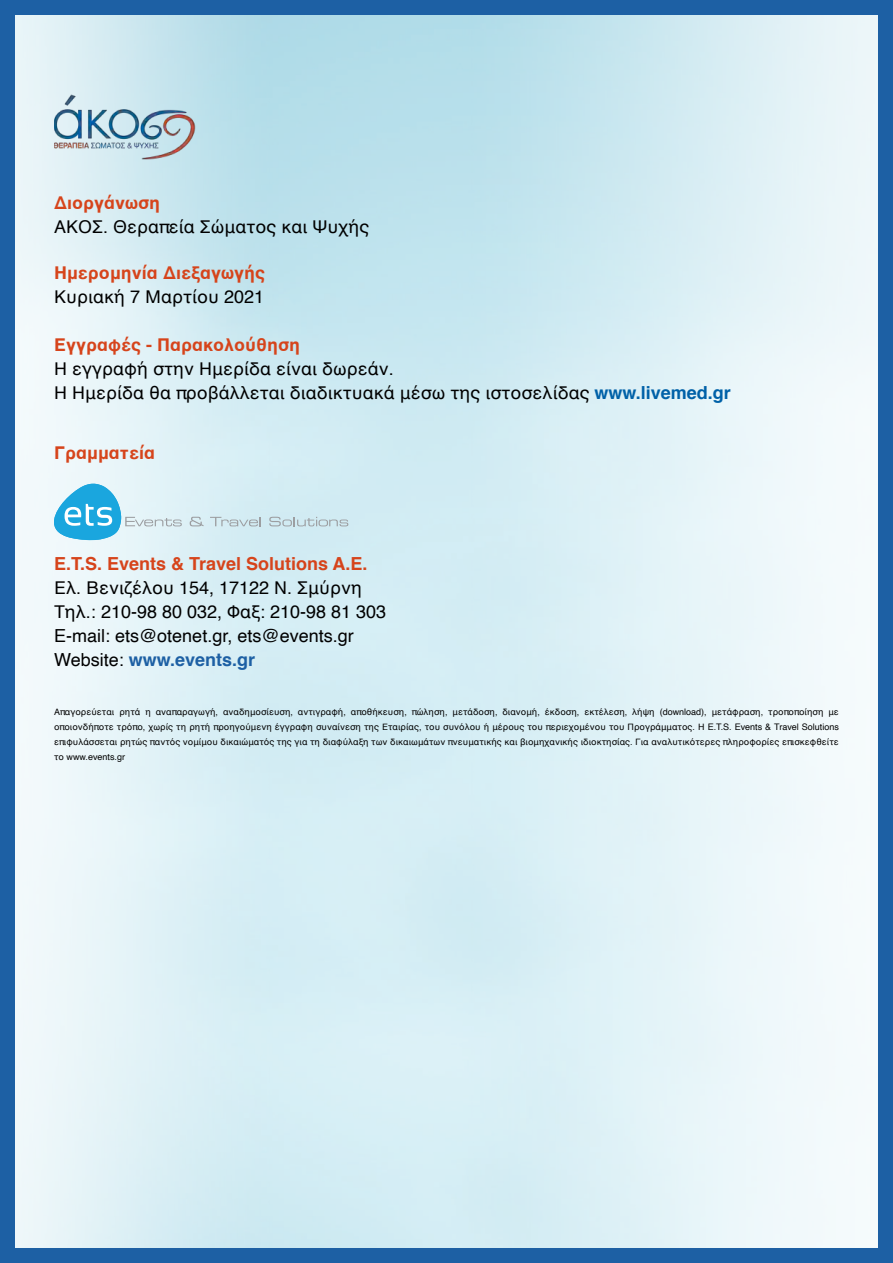
<style>
.page{position:relative;width:893px;height:1263px;background:#fff}
.page>*{position:absolute;margin:0;border:0;box-sizing:border-box;transform-origin:0 0}
.t1{font:18px/24px "Helvetica";color:#000}
.t2{font:700 18px "Helvetica";color:#d6441b}
.t3{font:9px/15px "Helvetica";color:#000;text-align:justify}
.s1{font-weight:700;color:#0061a8}
.s2{font-weight:700;color:#1d60a4}
</style>
<div class="page">
<div style="left:0;top:0;width:893px;height:1263px;border:15px solid #1d60a4"></div>
<img style="left:54px;top:85px;width:160px;height:89px">
<svg style="left:190px;top:517px;width:14px;height:9px"></svg>
<svg style="left:210px;top:517px;width:51px;height:9px"></svg>
<svg style="left:269px;top:517px;width:79px;height:9px"></svg>
<svg style="left:53px;top:483px;width:129px;height:57px;background:#9ed7ed"></svg>
<h1 class="t2" style="left:54px;top:188px;width:108px">Διοργάνωση</h1>
<h1 class="t1" style="left:54px;top:215px;width:317px">ΑΚΟΣ. Θεραπεία Σώματος και Ψυχής</h1>
<h1 class="t2" style="left:54px;top:258px;width:213px">Ημερομηνία Διεξαγωγής</h1>
<h1 class="t1" style="left:54px;top:285px;width:212px">Κυριακή 7 Μαρτίου 2021</h1>
<h1 class="t2" style="left:54px;top:330px;width:248px">Εγγραφές - Παρακολούθηση</h1>
<h1 class="t1" style="left:54px;top:357px;width:678px">Η εγγραφή στην Ημερίδα είναι δωρεάν.<br>Η Ημερίδα θα προβάλλεται διαδικτυακά μέσω της ιστοσελίδας <span class="s1">www.livemed.gr</span></h1>
<h1 class="t2" style="left:54px;top:438px;width:103px">Γραμματεία</h1>
<h1 class="t2" style="left:54px;top:549px;width:315px">E.T.S. Events &amp; Travel Solutions A.E.</h1>
<h1 class="t1" style="left:54px;top:576px;width:334px">Ελ. Βενιζέλου 154, 17122 Ν. Σμύρνη Τηλ.: 210-98 80 032, Φαξ: 210-98 81 303<br>E-mail: ets@otenet.gr, ets@events.gr Website: <span class="s2">www.events.gr</span></h1>
<p class="t3" style="left:54px;top:705px;width:786px">Απαγορεύεται ρητά η αναπαραγωγή, αναδημοσίευση, αντιγραφή, αποθήκευση, πώληση, μετάδοση, διανομή, έκδοση, εκτέλεση, λήψη (download), μετάφραση, τροποποίηση με οποιονδήποτε τρόπο, χωρίς τη ρητή προηγούμενη έγγραφη συναίνεση της Εταιρίας, του συνόλου ή μέρους του περιεχομένου του Προγράμματος. Η E.T.S. Events &amp; Travel Solutions επιφυλάσσεται ρητώς παντός νομίμου δικαιώματός της για τη διαφύλαξη των δικαιωμάτων πνευματικής και βιομηχανικής ιδιοκτησίας. Για αναλυτικότερες πληροφορίες επισκεφθείτε το www.events.gr</p>
</div>
